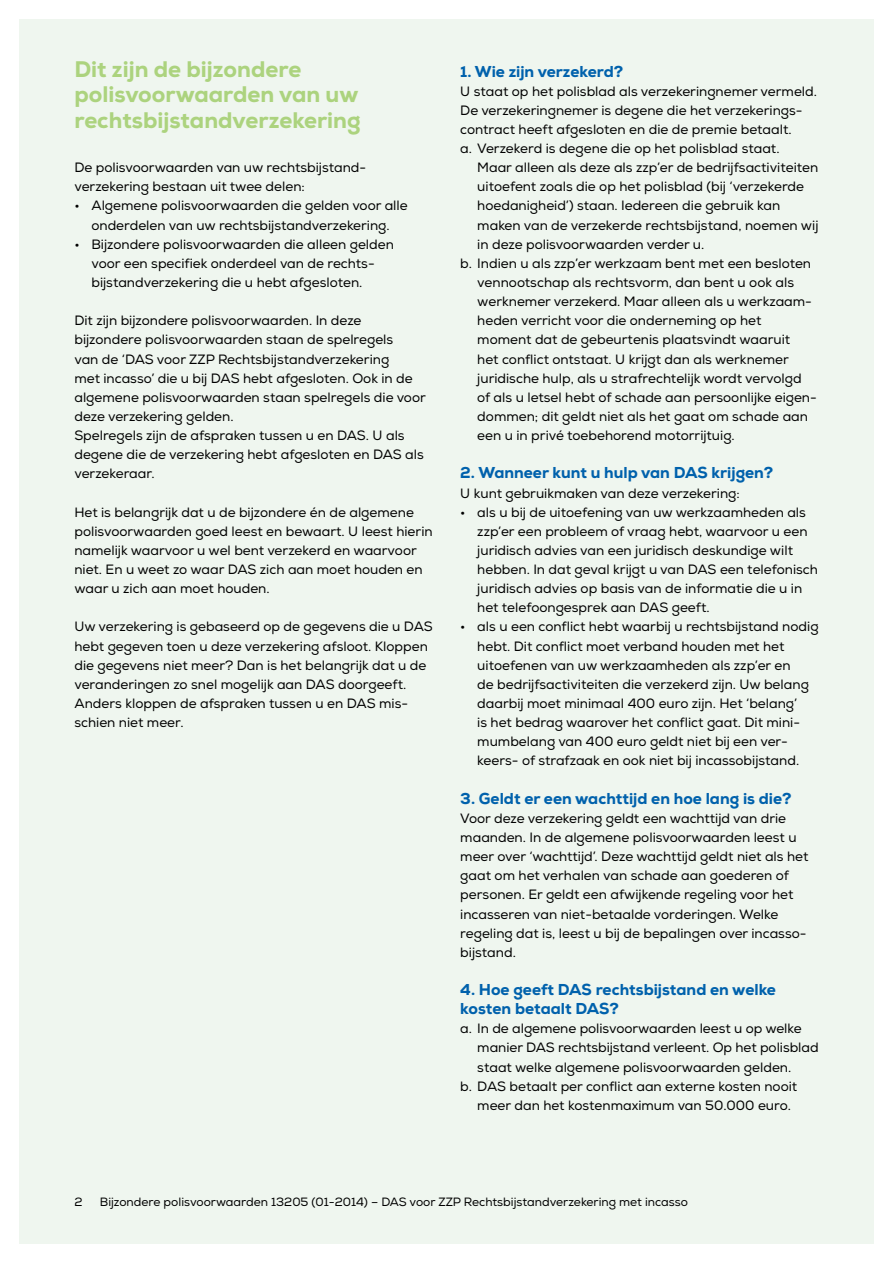
<style>
.page{position:relative;width:893px;height:1263px;background:#fff}
.page>*{position:absolute;margin:0;border:0;box-sizing:border-box;transform-origin:0 0}
.t1{font:800 22.5px/25.5px "Nexa";color:#acd37e}
.t2{font:800 15.75px/19.2px "Nexa";color:#0061ac}
.t3{font:13.5px/19.2px "Nexa";color:#000}
.t4{font:12px "Nexa";color:#000}
</style>
<div class="page">
<div style="left:19px;top:19px;width:855px;height:1225px;background:#eff6ef"></div>
<h1 class="t1" style="left:74px;top:56px;width:288px">Dit zijn de bijzondere polisvoorwaarden van uw rechtsbijstandverzekering</h1>
<p class="t3" style="left:74px;top:158px;width:291px">De polisvoorwaarden van uw rechtsbijstand&shy;verzekering bestaan uit twee delen:</p>
<p class="t3" style="left:74px;top:196px;width:335px;text-align:center">• Algemene polisvoorwaarden die gelden voor alle onderdelen van uw rechtsbijstandverzekering.</p>
<p class="t3" style="left:91px;top:235px;width:304px;text-indent:-17px">• Bijzondere polisvoorwaarden die alleen gelden voor een specifiek onderdeel van de rechts&shy;bijstandverzekering die u hebt afgesloten.</p>
<p class="t3" style="left:74px;top:311px;width:353px">Dit zijn bijzondere polisvoorwaarden. In deze bijzondere polisvoorwaarden staan de spelregels<br>van de ‘DAS voor ZZP Rechtsbijstandverzekering<br>met incasso’ die u bij DAS hebt afgesloten. Ook in de algemene polisvoorwaarden staan spelregels die voor deze verzekering gelden.<br>Spelregels zijn de afspraken tussen u en DAS. U als degene die de verzekering hebt afgesloten en DAS als verzekeraar.</p>
<p class="t3" style="left:74px;top:503px;width:360px">Het is belangrijk dat u de bijzondere én de algemene polisvoorwaarden goed leest en bewaart. U leest hierin namelijk waarvoor u wel bent verzekerd en waarvoor niet. En u weet zo waar DAS zich aan moet houden en waar u zich aan moet houden.</p>
<p class="t3" style="left:74px;top:617px;width:360px">Uw verzekering is gebaseerd op de gegevens die u DAS hebt gegeven toen u deze verzekering afsloot. Kloppen die gegevens niet meer? Dan is het belangrijk dat u de veranderingen zo snel mogelijk aan DAS doorgeeft.<br>Anders kloppen de afspraken tussen u en DAS mis&shy;schien niet meer.</p>
<p class="t2" style="left:460px;top:62px;width:164px">1. Wie zijn verzekerd?</p>
<p class="t3" style="left:460px;top:82px;width:358px">U staat op het polisblad als verzekeringnemer vermeld.<br>De verzekeringnemer is degene die het verzekerings&shy;contract heeft afgesloten en die de premie betaalt.<br>a. Verzekerd is degene die op het polisblad staat.</p>
<p class="t3" style="left:477px;top:158px;width:342px">Maar alleen als deze als zzp’er de bedrijfsactiviteiten</p>
<p class="t3" style="left:477px;top:177px;width:328px">uitoefent zoals die op het polisblad (bij ‘verzekerde</p>
<p class="t3" style="left:477px;top:196px;width:304px">hoedanigheid’) staan. Iedereen die gebruik kan</p>
<p class="t3" style="left:477px;top:216px;width:343px">maken van de verzekerde rechtsbijstand, noemen wij</p>
<p class="t3" style="left:477px;top:235px;width:229px">in deze polisvoorwaarden verder u.</p>
<p class="t3" style="left:460px;top:254px;width:352px">b. Indien u als zzp’er werkzaam bent met een besloten</p>
<p class="t3" style="left:477px;top:273px;width:318px">vennootschap als rechtsvorm, dan bent u ook als</p>
<p class="t3" style="left:477px;top:292px;width:336px">werknemer verzekerd. Maar alleen als u werkzaam-</p>
<p class="t3" style="left:477px;top:311px;width:286px">heden verricht voor die onderneming op het</p>
<p class="t3" style="left:477px;top:330px;width:314px">moment dat de gebeurtenis plaatsvindt waaruit</p>
<p class="t3" style="left:477px;top:350px;width:313px">het conflict ontstaat. U krijgt dan als werknemer</p>
<p class="t3" style="left:477px;top:369px;width:326px">juridische hulp, als u strafrechtelijk wordt vervolgd</p>
<p class="t3" style="left:477px;top:388px;width:341px">of als u letsel hebt of schade aan persoonlijke eigen-</p>
<p class="t3" style="left:477px;top:407px;width:332px">dommen; dit geldt niet als het gaat om schade aan</p>
<p class="t3" style="left:477px;top:426px;width:259px">een u in privé toebehorend motorrijtuig.</p>
<p class="t2" style="left:460px;top:463px;width:314px">2. Wanneer kunt u hulp van DAS krijgen?</p>
<p class="t3" style="left:460px;top:484px;width:281px">U kunt gebruikmaken van deze verzekering:</p>
<p class="t3" style="left:477px;top:503px;width:342px;text-indent:-17px">• als u bij de uitoefening van uw werkzaamheden als zzp’er een probleem of vraag hebt, waarvoor u een juridisch advies van een juridisch deskundige wilt hebben. In dat geval krijgt u van DAS een telefonisch juridisch advies op basis van de informatie die u in het telefoongesprek aan DAS geeft.</p>
<p class="t3" style="left:477px;top:617px;width:343px;text-indent:-17px">• als u een conflict hebt waarbij u rechtsbijstand nodig hebt. Dit conflict moet verband houden met het uitoefenen van uw werkzaamheden als zzp’er en<br>de bedrijfsactiviteiten die verzekerd zijn. Uw belang daarbij moet minimaal 400 euro zijn. Het ‘belang’<br>is het bedrag waarover het conflict gaat. Dit mini&shy;mumbelang van 400 euro geldt niet bij een ver&shy;keers- of strafzaak en ook niet bij incassobijstand.</p>
<p class="t2" style="left:460px;top:789px;width:333px">3. Geldt er een wachttijd en hoe lang is die?</p>
<p class="t3" style="left:460px;top:809px;width:350px">Voor deze verzekering geldt een wachttijd van drie maanden. In de algemene polisvoorwaarden leest u meer over ‘wachttijd’. Deze wachttijd geldt niet als het gaat om het verhalen van schade aan goederen of personen. Er geldt een afwijkende regeling voor het incasseren van niet-betaalde vorderingen. Welke regeling dat is, leest u bij de bepalingen over incasso&shy;bijstand.</p>
<p class="t2" style="left:460px;top:980px;width:317px">4. Hoe geeft DAS rechtsbijstand en welke kosten betaalt DAS?</p>
<p class="t3" style="left:460px;top:1019px;width:343px">a. In de algemene polisvoorwaarden leest u op welke</p>
<p class="t3" style="left:477px;top:1038px;width:343px">manier DAS rechtsbijstand verleent. Op het polisblad</p>
<p class="t3" style="left:477px;top:1058px;width:315px">staat welke algemene polisvoorwaarden gelden.</p>
<p class="t3" style="left:460px;top:1077px;width:338px">b. DAS betaalt per conflict aan externe kosten nooit</p>
<p class="t3" style="left:477px;top:1096px;width:315px">meer dan het kostenmaximum van 50.000 euro.</p>
<p class="t4" style="left:74px;top:1194px;width:10px">2</p>
<p class="t4" style="left:100px;top:1194px;width:590px">Bijzondere polisvoorwaarden 13205 (01-2014) – DAS voor ZZP Rechtsbijstandverzekering met incasso</p>
</div>
